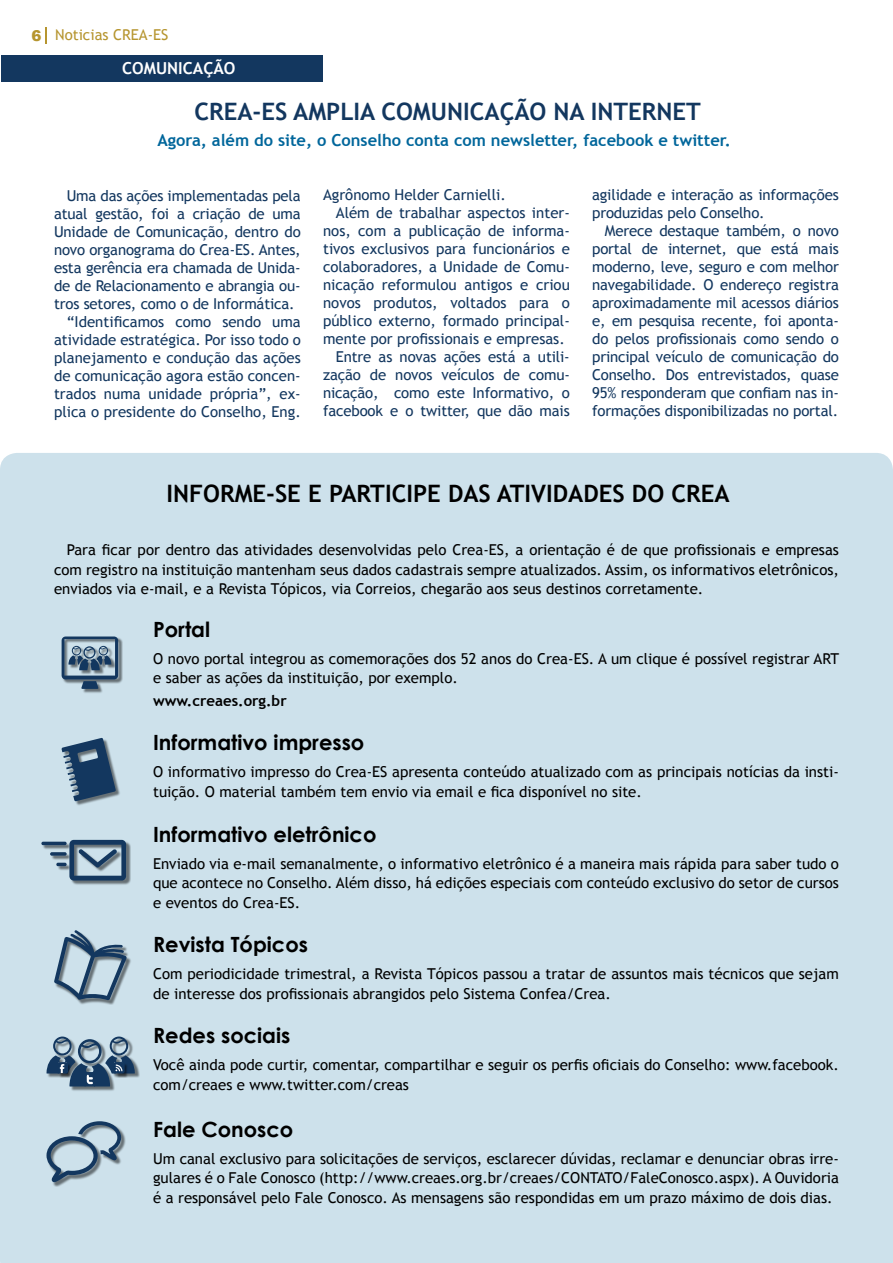
<style>
.page{position:relative;width:893px;height:1263px;background:#fff}
.page>*{position:absolute;margin:0;border:0;box-sizing:border-box;transform-origin:0 0}
.t1{font:700 24px "Trebuchet MS";color:#000}
.t2{font:700 24px "Trebuchet MS";color:#13375f}
.t3{font:700 21px "Century Gothic";color:#000}
.t4{font:700 16.5px "Trebuchet MS";color:#00669b}
.t5{font:700 16.5px "Trebuchet MS";color:#fff}
.t6{font:15px/19.5px "Trebuchet MS";color:#000}
.t7{font:15px/18px "Trebuchet MS";color:#13375f}
.t8{font:700 15px "Trebuchet MS";color:#000}
.t9{font:15px "Trebuchet MS";color:#b6952f}
.s1{font-family:"Arial";font-weight:900}
</style>
<div class="page">
<div style="left:0;top:453px;width:893px;height:810px;background:#cde1eb"></div>
<div style="left:1px;top:56px;width:322px;height:26px;background:#13375f"></div>
<svg style="left:45px;top:27px;width:1px;height:17px"></svg>
<div style="left:63px;top:739px;width:58px;height:67px;background:#000;opacity:.5"></div>
<svg style="left:61px;top:738px;width:55px;height:63px;background:#57738e"></svg>
<div style="left:63px;top:637px;width:60px;height:57px;background:#000;opacity:.5"></div>
<svg style="left:62px;top:636px;width:56px;height:53px;background:#728a9e"></svg>
<div style="left:55px;top:931px;width:77px;height:74px;background:#000;opacity:.5"></div>
<svg style="left:54px;top:930px;width:73px;height:70px;background:#91a8b9"></svg>
<div style="left:42px;top:841px;width:89px;height:45px;background:#000;opacity:.5"></div>
<svg style="left:41px;top:840px;width:85px;height:40px;background:#7d95a9"></svg>
<div style="left:47px;top:1037px;width:93px;height:54px;background:#000;opacity:.5"></div>
<svg style="left:46px;top:1036px;width:89px;height:50px;background:#728ba0"></svg>
<div style="left:47px;top:1122px;width:79px;height:65px;background:#000;opacity:.5"></div>
<svg style="left:47px;top:1121px;width:74px;height:61px;background:#98aebe"></svg>
<p class="t9" style="left:31px;top:26px;width:139px"><span class="s1">6</span> Noticias CREA-ES</p>
<p class="t5" style="left:122px;top:57px;width:115px">COMUNICAÇÃO</p>
<h1 class="t2" style="left:194px;top:96px;width:508px">CREA-ES AMPLIA COMUNICAÇÃO NA INTERNET</h1>
<p class="t4" style="left:157px;top:130px;width:575px">Agora, além do site, o Conselho conta com newsletter, facebook e twitter.</p>
<p class="t7" style="left:67px;top:187px;width:235px">Uma das ações implementadas pela</p>
<p class="t7" style="left:54px;top:205px;width:248px">atual gestão, foi a criação de uma</p>
<p class="t7" style="left:54px;top:223px;width:248px">Unidade de Comunicação, dentro do</p>
<p class="t7" style="left:54px;top:241px;width:248px">novo organograma do Crea-ES. Antes,</p>
<p class="t7" style="left:54px;top:259px;width:248px">esta gerência era chamada de Unida-</p>
<p class="t7" style="left:54px;top:277px;width:248px">de de Relacionamento e abrangia ou-</p>
<p class="t7" style="left:54px;top:295px;width:242px">tros setores, como o de Informática.</p>
<p class="t7" style="left:67px;top:313px;width:236px">“Identificamos como sendo uma</p>
<p class="t7" style="left:54px;top:331px;width:248px">atividade estratégica. Por isso todo o</p>
<p class="t7" style="left:54px;top:349px;width:248px">planejamento e condução das ações</p>
<p class="t7" style="left:54px;top:367px;width:248px">de comunicação agora estão concen-</p>
<p class="t7" style="left:54px;top:385px;width:248px">trados numa unidade própria”, ex-</p>
<p class="t7" style="left:54px;top:403px;width:248px">plica o presidente do Conselho, Eng.</p>
<p class="t7" style="left:323px;top:186px;width:184px">Agrônomo Helder Carnielli.</p>
<p class="t7" style="left:336px;top:204px;width:236px">Além de trabalhar aspectos inter-</p>
<p class="t7" style="left:323px;top:222px;width:248px">nos, com a publicação de informa-</p>
<p class="t7" style="left:323px;top:240px;width:248px">tivos exclusivos para funcionários e</p>
<p class="t7" style="left:323px;top:258px;width:248px">colaboradores, a Unidade de Comu-</p>
<p class="t7" style="left:323px;top:276px;width:248px">nicação reformulou antigos e criou</p>
<p class="t7" style="left:323px;top:294px;width:248px">novos produtos, voltados para o</p>
<p class="t7" style="left:323px;top:312px;width:248px">público externo, formado principal-</p>
<p class="t7" style="left:323px;top:330px;width:243px">mente por profissionais e empresas.</p>
<p class="t7" style="left:336px;top:348px;width:235px">Entre as novas ações está a utili-</p>
<p class="t7" style="left:323px;top:366px;width:248px">zação de novos veículos de comu-</p>
<p class="t7" style="left:323px;top:384px;width:248px">nicação, como este Informativo, o</p>
<p class="t7" style="left:323px;top:402px;width:248px">facebook e o twitter, que dão mais</p>
<p class="t7" style="left:592px;top:186px;width:248px">agilidade e interação as informações produzidas pelo Conselho.</p>
<p class="t7" style="left:592px;top:222px;width:248px;text-align:justify;text-indent:13px">Merece destaque também, o novo portal de internet, que está mais moderno, leve, seguro e com melhor navegabilidade. O endereço registra aproximadamente mil acessos diários e, em pesquisa recente, foi aponta&shy;do pelos profissionais como sendo o principal veículo de comunicação do Conselho. Dos entrevistados, quase 95% responderam que confiam nas in&shy;formações disponibilizadas no portal.</p>
<h1 class="t1" style="left:166px;top:479px;width:565px">INFORME-SE E PARTICIPE DAS ATIVIDADES DO CREA</h1>
<p class="t6" style="left:54px;top:540px;width:786px;text-align:justify;text-indent:13px">Para ficar por dentro das atividades desenvolvidas pelo Crea-ES, a orientação é de que profissionais e empresas com registro na instituição mantenham seus dados cadastrais sempre atualizados. Assim, os informativos eletrônicos, enviados via e-mail, e a Revista Tópicos, via Correios, chegarão aos seus destinos corretamente.</p>
<h2 class="t3" style="left:153px;top:613px;width:59px">Portal</h2>
<p class="t6" style="left:153px;top:649px;width:688px">O novo portal integrou as comemorações dos 52 anos do Crea-ES. A um clique é possível registrar ART e saber as ações da instituição, por exemplo.</p>
<p class="t8" style="left:153px;top:691px;width:135px">www.creaes.org.br</p>
<h2 class="t3" style="left:153px;top:727px;width:213px">Informativo impresso</h2>
<p class="t6" style="left:153px;top:762px;width:687px">O informativo impresso do Crea-ES apresenta conteúdo atualizado com as principais notícias da insti&shy;tuição. O material também tem envio via email e fica disponível no site.</p>
<h2 class="t3" style="left:153px;top:818px;width:225px">Informativo eletrônico</h2>
<p class="t6" style="left:153px;top:854px;width:687px;text-align:justify">Enviado via e-mail semanalmente, o informativo eletrônico é a maneira mais rápida para saber tudo o que acontece no Conselho. Além disso, há edições especiais com conteúdo exclusivo do setor de cursos e eventos do Crea-ES.</p>
<h2 class="t3" style="left:153px;top:929px;width:156px">Revista Tópicos</h2>
<p class="t6" style="left:153px;top:964px;width:687px">Com periodicidade trimestral, a Revista Tópicos passou a tratar de assuntos mais técnicos que sejam de interesse dos profissionais abrangidos pelo Sistema Confea/Crea.</p>
<h2 class="t3" style="left:153px;top:1020px;width:139px">Redes sociais</h2>
<p class="t6" style="left:153px;top:1055px;width:687px">Você ainda pode curtir, comentar, compartilhar e seguir os perfis oficiais do Conselho: www.facebook. com/creaes e www.twitter.com/creas</p>
<h2 class="t3" style="left:153px;top:1113px;width:142px">Fale Conosco</h2>
<p class="t6" style="left:153px;top:1149px;width:687px;text-align:justify">Um canal exclusivo para solicitações de serviços, esclarecer dúvidas, reclamar e denunciar obras irre&shy;gulares é o Fale Conosco (http://www.creaes.org.br/creaes/CONTATO/FaleConosco.aspx). A Ouvidoria é a responsável pelo Fale Conosco. As mensagens são respondidas em um prazo máximo de dois dias.</p>
</div>
